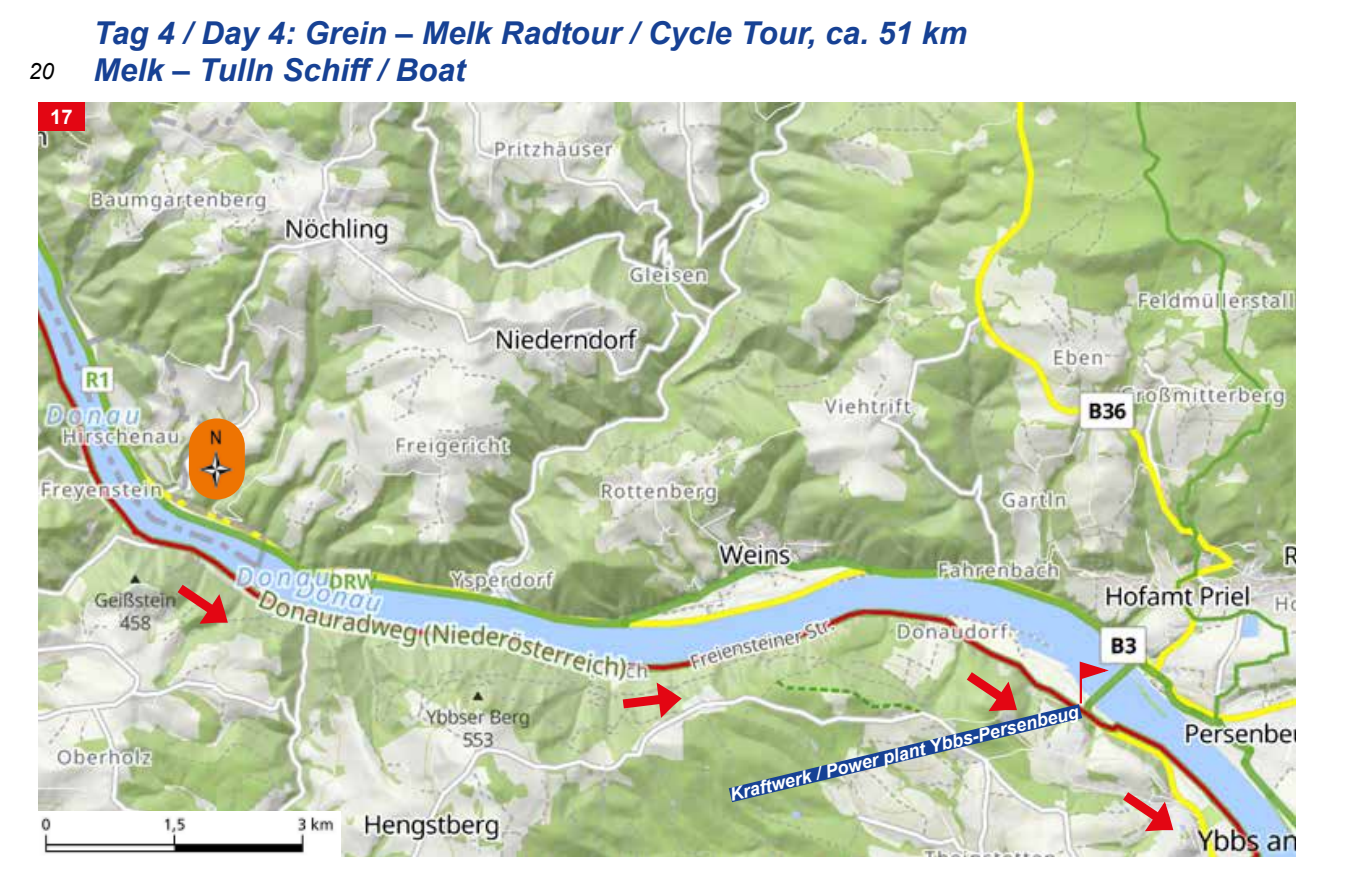
<style>
.page{position:relative;width:1372px;height:893px;background:#fff}
.page>*{position:absolute;margin:0;border:0;box-sizing:border-box;transform-origin:0 0}
.t1{font:italic 700 31.5px/37.8px "Arial";color:#164194}
.t2{font:italic 22.5px "Arial";color:#000}
.t3{font:700 20.25px "Arial";color:#fff}
.t4{font:italic 700 18px "Arial";color:#fff}
</style>
<div class="page">
<img style="left:38px;top:102px;width:1257px;height:754px">
<div style="left:38px;top:102px;width:46px;height:29px;background:#e30613"></div>
<div style="left:190px;top:420px;width:54px;height:78px;background:#ee7402;border-radius:27px"></div>
<img style="left:190px;top:428px;width:54px;height:68px">
<div style="left:189px;top:418px;width:56px;height:81px;border:2px solid #ee7402;border-radius:27px"></div>
<svg style="left:168px;top:576px;width:61px;height:50px;background:#bb9374"></svg>
<svg style="left:613px;top:680px;width:70px;height:39px;background:#cf9f85"></svg>
<img style="left:728px;top:660px;width:446px;height:173px">
<img style="left:38px;top:812px;width:302px;height:44px">
<p class="t2" style="left:29px;top:57px;width:27px">20</p>
<p class="t3" style="left:50px;top:102px;width:24px">17</p>
<p class="t1" style="left:94px;top:15px;width:874px">Tag 4 / Day 4: Grein ‒ Melk Radtour / Cycle Tour, ca. 51 km<br>Melk ‒ Tulln Schiff / Boat</p>
<p class="t4" style="left:727px;top:785px;width:359px;rotate:-14deg">Kraftwerk / Power plant Ybbs-Persenbeug</p>
</div>
